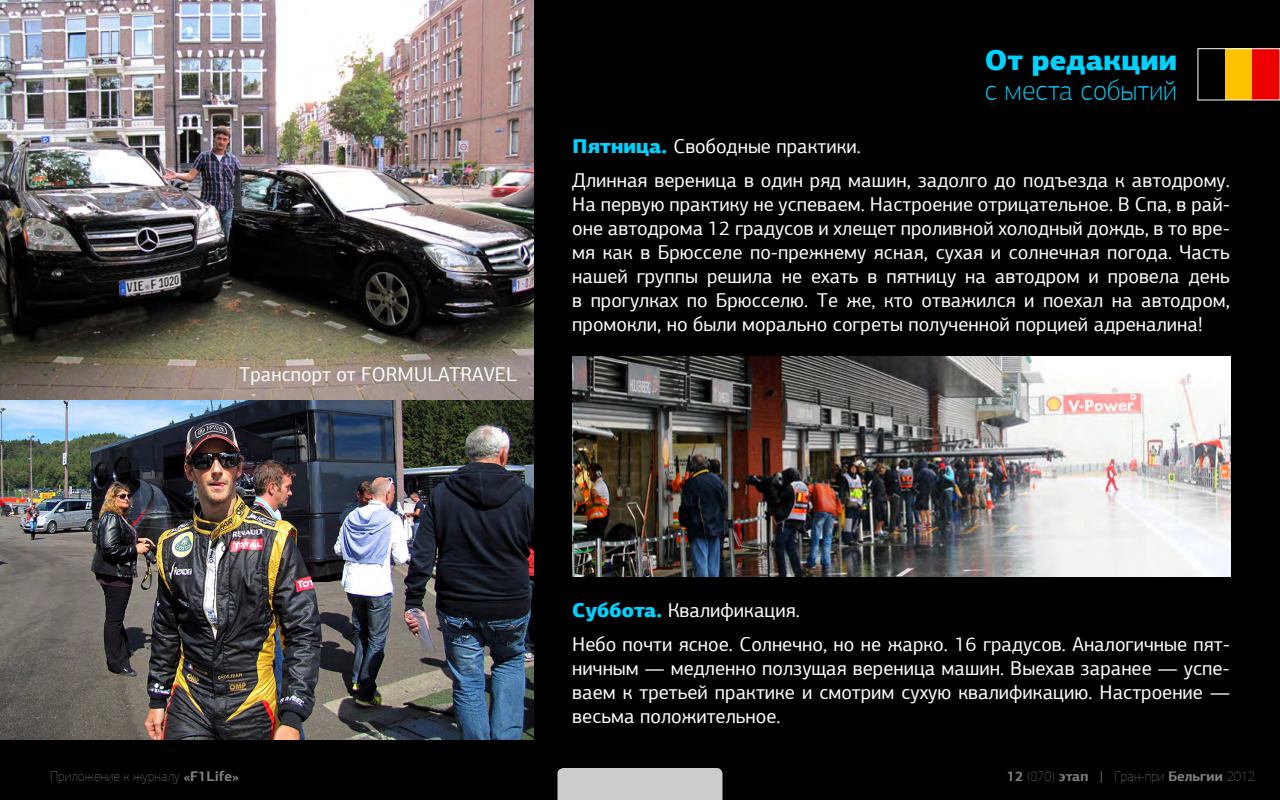
<style>
.page{position:relative;width:1280px;height:800px;background:#000}
.page>*{position:absolute;margin:0;border:0;box-sizing:border-box;transform-origin:0 0}
.t1{font:900 28.8px "PF Agora Sans Pro";color:#00d2ff}
.t2{font:100 28.5px "PF Agora Sans Pro";color:#00d2ff}
.t3{font:20px/24px "PF Agora Sans Pro";color:#fff}
.t4{font:14px "PF Agora Sans Pro X Thin";color:#808080}
.s1{font-weight:900;color:#00d2ff}
.s2{font-family:"PF Agora Sans Pro";font-weight:700}
.s3{font-family:"PF Agora Sans Pro"}
</style>
<div class="page">
<img style="left:572px;top:356px;width:658px;height:220px">
<img style="left:0;top:400px;width:533px;height:340px">
<img style="left:0;top:0;width:533px;height:400px">
<div style="left:1225px;top:49px;width:28px;height:51px;background:#ffc200"></div>
<div style="left:1253px;top:49px;width:27px;height:51px;background:#ed0000"></div>
<div style="left:1197px;top:48px;width:83px;height:52px;border:1px solid #fff"></div>
<div style="left:558px;top:768px;width:164px;height:32px;background:#ccc"></div>
<p class="t3" style="left:239px;top:362px;width:279px">Транспорт от FORMULATRAVEL</p>
<h1 class="t1" style="left:985px;top:42px;width:194px">От редакции</h1>
<h2 class="t2" style="left:985px;top:74px;width:194px">с места событий</h2>
<p class="t3" style="left:572px;top:129px;width:659px;line-height:34px"><span class="s1">Пятница.</span> Свободные практики.<br>Длинная вереница в один ряд машин, задолго до подъезда к автодрому.</p>
<p class="t3" style="left:572px;top:192px;width:659px;text-align:justify">На первую практику не успеваем. Настроение отрицательное. В Спа, в рай&shy;оне автодрома 12 градусов и хлещет проливной холодный дождь, в то вре&shy;мя как в Брюсселе по-прежнему ясная, сухая и солнечная погода. Часть нашей группы решила не ехать в пятницу на автодром и провела день в прогулках по Брюсселю. Те же, кто отважился и поехал на автодром, промокли, но были морально согреты полученной порцией адреналина!</p>
<p class="t3" style="left:572px;top:593px;width:659px;line-height:34px"><span class="s1">Суббота.</span> Квалификация.<br>Небо почти ясное. Солнечно, но не жарко. 16 градусов. Аналогичные пят-</p>
<p class="t3" style="left:572px;top:656px;width:659px;text-align:justify">ничным — медленно ползущая вереница машин. Выехав заранее — успе&shy;ваем к третьей практике и смотрим сухую квалификацию. Настроение — весьма положительное.</p>
<p class="t4" style="left:50px;top:768px;width:191px">Приложение к журналу <span class="s2">«F1Life»</span></p>
<p class="t4" style="left:1007px;top:768px;width:250px"><span class="s2">12</span> (870) <span class="s2">этап</span> <span class="s3">|</span> Гран-при <span class="s2">Бельгии</span> 2012</p>
</div>
